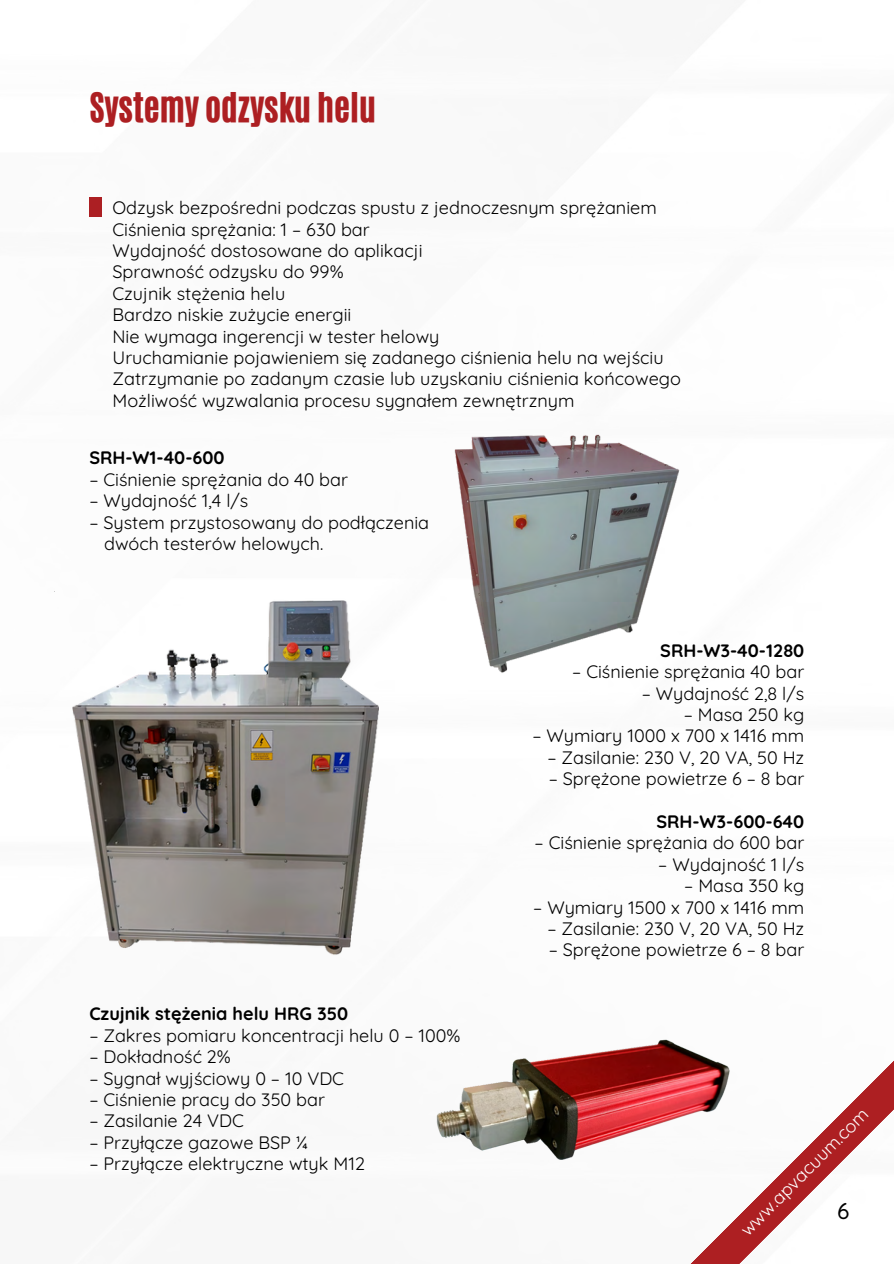
<style>
.page{position:relative;width:894px;height:1264px;background:#fff}
.page>*{position:absolute;margin:0;border:0;box-sizing:border-box;transform-origin:0 0}
.t1{font:34.2px "CA Generated";color:#ad1f22}
.t2{font:500 22.5px "Quicksand";color:#000}
.t3{font:18px "Quicksand";color:#000}
.t4{font:700 18px "Quicksand";color:#000}
.t5{font:18px "Quicksand";color:#fff}
</style>
<div class="page">
<div style="left:89px;top:197px;width:12px;height:20px;background:#ac1f23"></div>
<svg style="left:691px;top:1062px;width:202px;height:201px"></svg>
<img style="left:72px;top:600px;width:307px;height:355px">
<img style="left:454px;top:434px;width:226px;height:239px">
<img style="left:436px;top:1039px;width:316px;height:149px">
<p class="t1" style="left:89px;top:83px;width:288px">Systemy odzysku helu</p>
<h1 class="t3" style="left:112px;top:196px;width:545px">Odzysk bezpośredni podczas spustu z jednoczesnym sprężaniem</h1>
<p class="t3" style="left:112px;top:217px;width:259px">Ciśnienia sprężania: 1 – 630 bar</p>
<p class="t3" style="left:112px;top:239px;width:311px">Wydajność dostosowane do aplikacji</p>
<p class="t3" style="left:112px;top:260px;width:232px">Sprawność odzysku do 99%</p>
<p class="t3" style="left:112px;top:282px;width:174px">Czujnik stężenia helu</p>
<p class="t3" style="left:112px;top:303px;width:240px">Bardzo niskie zużycie energii</p>
<p class="t3" style="left:112px;top:324px;width:328px">Nie wymaga ingerencji w tester helowy</p>
<p class="t3" style="left:112px;top:346px;width:552px">Uruchamianie pojawieniem się zadanego ciśnienia helu na wejściu</p>
<p class="t3" style="left:112px;top:367px;width:569px">Zatrzymanie po zadanym czasie lub uzyskaniu ciśnienia końcowego</p>
<p class="t3" style="left:112px;top:388px;width:463px">Możliwość wyzwalania procesu sygnałem zewnętrznym</p>
<p class="t4" style="left:89px;top:446px;width:137px">SRH-W1-40-600</p>
<p class="t3" style="left:89px;top:468px;width:260px">– Ciśnienie sprężania do 40 bar</p>
<p class="t3" style="left:89px;top:489px;width:160px">– Wydajność 1,4 l/s</p>
<p class="t3" style="left:89px;top:510px;width:341px">– System przystosowany do podłączenia</p>
<p class="t3" style="left:104px;top:532px;width:220px">dwóch testerów helowych.</p>
<p class="t4" style="left:89px;top:1002px;width:260px">Czujnik stężenia helu HRG 350</p>
<p class="t3" style="left:89px;top:1023px;width:372px">– Zakres pomiaru koncentracji helu 0 – 100%</p>
<p class="t3" style="left:89px;top:1045px;width:143px">– Dokładność 2%</p>
<p class="t3" style="left:89px;top:1066px;width:256px">– Sygnał wyjściowy 0 – 10 VDC</p>
<p class="t3" style="left:89px;top:1087px;width:237px">– Ciśnienie pracy do 350 bar</p>
<p class="t3" style="left:89px;top:1109px;width:156px">– Zasilanie 24 VDC</p>
<p class="t3" style="left:89px;top:1130px;width:220px">– Przyłącze gazowe BSP ¼</p>
<p class="t3" style="left:89px;top:1152px;width:277px">– Przyłącze elektryczne wtyk M12</p>
<p class="t4" style="left:660px;top:639px;width:145px">SRH-W3-40-1280</p>
<p class="t3" style="left:572px;top:660px;width:233px">– Ciśnienie sprężania 40 bar</p>
<p class="t3" style="left:641px;top:681px;width:164px">– Wydajność 2,8 l/s</p>
<p class="t3" style="left:683px;top:703px;width:122px">– Masa 250 kg</p>
<p class="t3" style="left:532px;top:724px;width:273px">– Wymiary 1000 x 700 x 1416 mm</p>
<p class="t3" style="left:547px;top:745px;width:258px">– Zasilanie: 230 V, 20 VA, 50 Hz</p>
<p class="t3" style="left:548px;top:767px;width:257px">– Sprężone powietrze 6 – 8 bar</p>
<p class="t4" style="left:656px;top:810px;width:149px">SRH-W3-600-640</p>
<p class="t3" style="left:534px;top:831px;width:271px">– Ciśnienie sprężania do 600 bar</p>
<p class="t3" style="left:658px;top:852px;width:147px">– Wydajność 1 l/s</p>
<p class="t3" style="left:684px;top:874px;width:121px">– Masa 350 kg</p>
<p class="t3" style="left:533px;top:895px;width:272px">– Wymiary 1500 x 700 x 1416 mm</p>
<p class="t3" style="left:547px;top:916px;width:258px">– Zasilanie: 230 V, 20 VA, 50 Hz</p>
<p class="t3" style="left:548px;top:938px;width:257px">– Sprężone powietrze 6 – 8 bar</p>
<p class="t5" style="left:735px;top:1224px;width:174px;rotate:-45deg">www.apvacuum.com</p>
<p class="t2" style="left:836px;top:1196px;width:14px">6</p>
</div>
